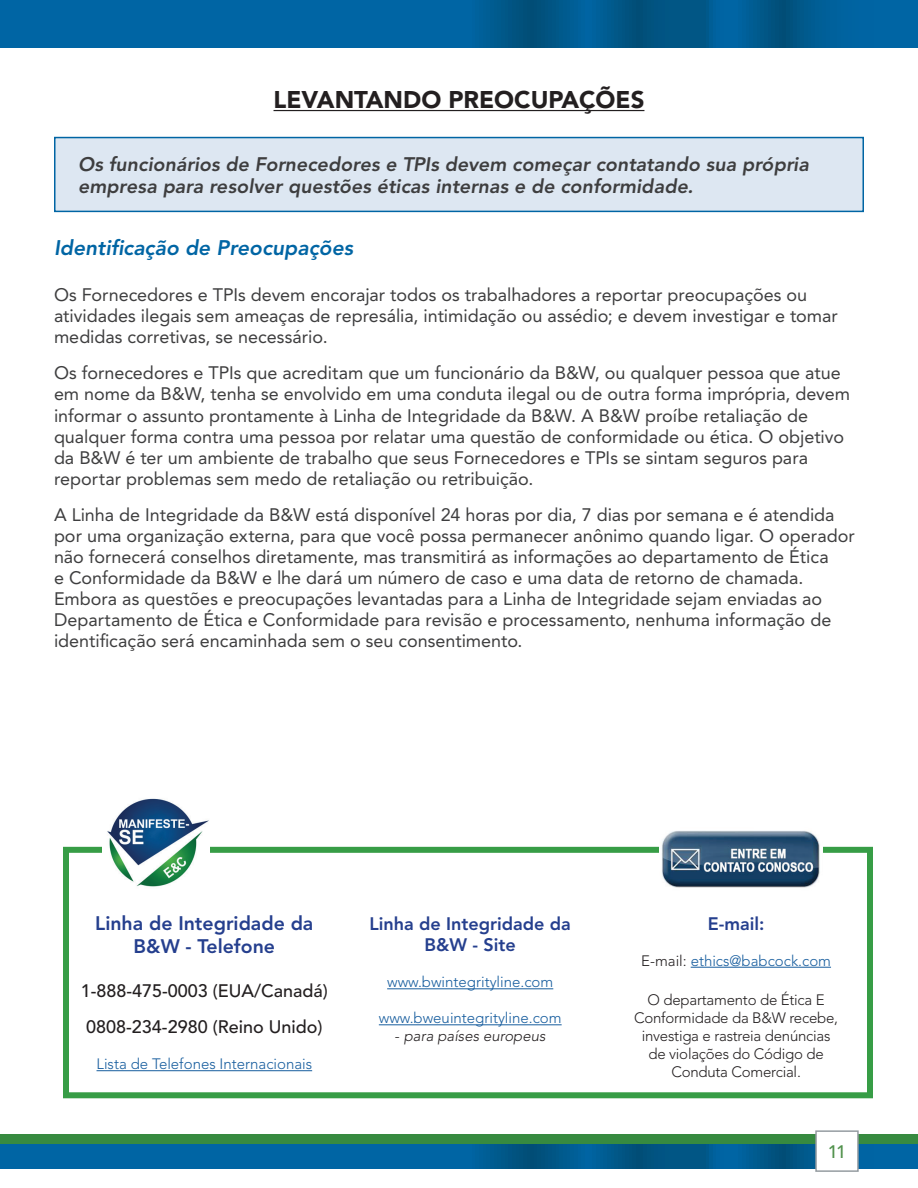
<style>
.page{position:relative;width:918px;height:1188px;background:#fff}
.page>*{position:absolute;margin:0;border:0;box-sizing:border-box;transform-origin:0 0}
.t1{font:900 24px "Avenir LT Std";color:#231f20}
.t2{font:italic 800 21px "Avenir LT Std";color:#0065a4}
.t3{font:italic 800 19.5px/21.6px "Avenir LT Std";letter-spacing:.005em;color:#3e3e3f}
.t4{font:800 19.5px/23.4px "Avenir LT Std";color:#253f8e;text-align:center}
.t5{font:18px/21px "Avenir LT Std";color:#3e3e3f}
.t6{font:500 18px/36.6px "Avenir LT Std";color:#231f20;text-align:center}
.t7{font:800 18px/21.6px "Avenir LT Std";color:#253f8e;text-align:center}
.t8{font:500 18px "Avenir LT Std";color:#50914b}
.t9{font:300 15px/18px "Avenir LT Std";letter-spacing:-.015em;color:#231f20;text-align:center}
.t10{font:300 15px "Avenir LT Std";color:#175d9e}
.t11{font:italic 300 15px "Avenir LT Std";color:#231f20}
.s1{font-style:normal}
.s2{color:#231f20}
</style>
<div class="page">
<svg style="left:0;top:0;width:918px;height:48px;background:#00609a"></svg>
<svg style="left:0;top:1144px;width:918px;height:25px;background:#00609a"></svg>
<div style="left:0;top:1135px;width:918px;height:9px;background:#378a40"></div>
<div style="left:815px;top:1130px;width:44px;height:42px;background:#fff;border:2px solid #959ca1"></div>
<hr style="left:274px;top:110px;width:370px;height:1px;background:#231f20">
<div style="left:55px;top:138px;width:808px;height:73px;background:#dde7f2"></div>
<div style="left:54px;top:137px;width:810px;height:75px;border:2px solid #0065a4"></div>
<div style="left:63px;top:847px;width:810px;height:251px;border:6px solid #379d46"></div>
<img style="left:103px;top:798px;width:107px;height:89px">
<hr style="left:97px;top:1070px;width:215px;height:1px;background:#175d9e">
<hr style="left:387px;top:988px;width:166px;height:1px;background:#175d9e">
<hr style="left:379px;top:1024px;width:183px;height:1px;background:#175d9e">
<hr style="left:691px;top:967px;width:140px;height:1px;background:#175d9e">
<img style="left:659px;top:830px;width:163px;height:58px">
<h1 class="t1" style="left:274px;top:85px;width:372px">LEVANTANDO PREOCUPAÇÕES</h1>
<p class="t3" style="left:78px;top:154px;width:732px">Os funcionários de Fornecedores e TPIs devem começar contatando sua própria empresa para resolver questões éticas internas e de conformidade.</p>
<p class="t2" style="left:54px;top:236px;width:301px">Identificação de Preocupações</p>
<p class="t5" style="left:54px;top:285px;width:785px">Os Fornecedores e TPIs devem encorajar todos os trabalhadores a reportar preocupações ou atividades ilegais sem ameaças de represália, intimidação ou assédio; e devem investigar e tomar medidas corretivas, se necessário.</p>
<p class="t5" style="left:54px;top:363px;width:798px">Os fornecedores e TPIs que acreditam que um funcionário da B&amp;W, ou qualquer pessoa que atue em nome da B&amp;W, tenha se envolvido em uma conduta ilegal ou de outra forma imprópria, devem informar o assunto prontamente à Linha de Integridade da B&amp;W. A B&amp;W proíbe retaliação de qualquer forma contra uma pessoa por relatar uma questão de conformidade ou ética. O objetivo da B&amp;W é ter um ambiente de trabalho que seus Fornecedores e TPIs se sintam seguros para reportar problemas sem medo de retaliação ou retribuição.</p>
<p class="t5" style="left:54px;top:504px;width:802px">A Linha de Integridade da B&amp;W está disponível 24 horas por dia, 7 dias por semana e é atendida por uma organização externa, para que você possa permanecer anônimo quando ligar. O operador não fornecerá conselhos diretamente, mas transmitirá as informações ao departamento de Ética<br>e Conformidade da B&amp;W e lhe dará um número de caso e uma data de retorno de chamada.<br>Embora as questões e preocupações levantadas para a Linha de Integridade sejam enviadas ao Departamento de Ética e Conformidade para revisão e processamento, nenhuma informação de identificação será encaminhada sem o seu consentimento.</p>
<p class="t4" style="left:95px;top:912px;width:220px">Linha de Integridade da<br>B&amp;W - Telefone</p>
<p class="t6" style="left:81px;top:973px;width:249px">1-888-475-0003 (EUA/Canadá)<br>0808-234-2980 (Reino Unido)</p>
<p class="t10" style="left:97px;top:1055px;width:217px">Lista de Telefones Internacionais</p>
<p class="t7" style="left:370px;top:913px;width:203px">Linha de Integridade da<br>B&amp;W - Site</p>
<p class="t10" style="left:387px;top:973px;width:168px">www.bwintegrityline.com</p>
<p class="t10" style="left:379px;top:1009px;width:184px">www.bweuintegrityline.com</p>
<p class="t11" style="left:395px;top:1027px;width:152px"><span class="s1">-</span> para países europeus</p>
<p class="t7" style="left:708px;top:913px;width:58px">E-mail:</p>
<p class="t10" style="left:641px;top:952px;width:191px"><span class="s2">E-mail:</span> ethics@babcock.com</p>
<p class="t9" style="left:634px;top:991px;width:205px">O departamento de Ética E<br>Conformidade da B&amp;W recebe, investiga e rastreia denúncias de violações do Código de<br>Conduta Comercial.</p>
<p class="t8" style="left:828px;top:1141px;width:20px">11</p>
</div>
